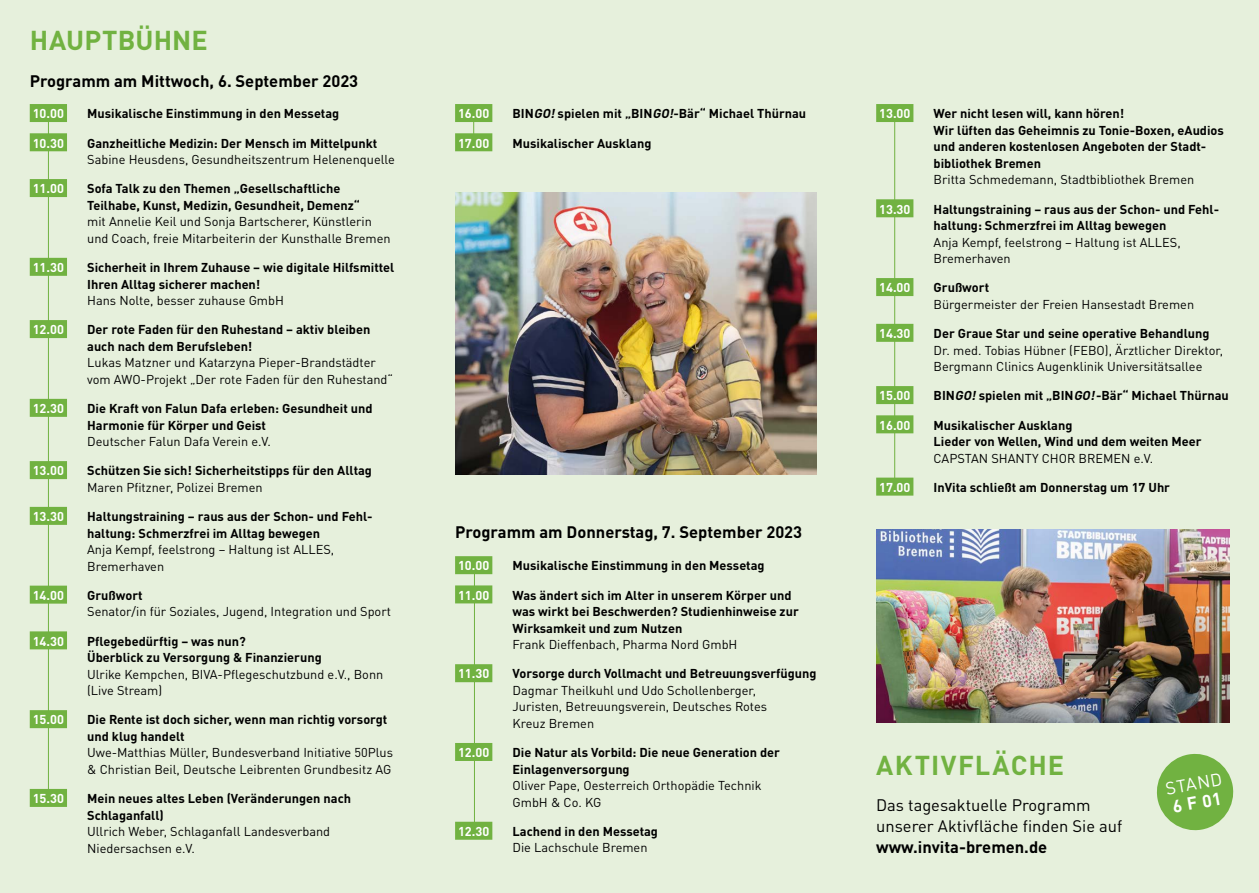
<style>
.page{position:relative;width:1259px;height:893px;background:#e6f0dc}
.page>*{position:absolute;margin:0;border:0;box-sizing:border-box;transform-origin:0 0}
.t1{font:700 27px "DINOT";letter-spacing:.03em;color:#71b241}
.t2{font:700 27px "DINOT";letter-spacing:.005em;color:#71b241}
.t3{font:17.55px "DINOT";color:#fff}
.t4{font:700 17.55px "DINOT";color:#fff}
.t5{font:700 16.5px "DINOT";color:#000}
.t6{font:16.5px/21px "DINOT";color:#000}
.t7{font:700 12.75px/16.5px "DINOT";color:#000}
.t8{font:12.75px/16.5px "DINOT";color:#000}
.t9{font:700 12.75px "DINOT";color:#fff}
.s1{font-style:italic}
</style>
<div class="page">
<img style="left:455px;top:192px;width:361px;height:282px">
<img style="left:876px;top:529px;width:353px;height:194px">
<hr style="left:48px;top:115px;width:1px;height:682px;background:#71b241">
<hr style="left:474px;top:567px;width:1px;height:258px;background:#71b241">
<hr style="left:894px;top:113px;width:1px;height:380px;background:#71b241">
<div style="left:455px;top:104px;width:37px;height:18px;background:#71b241"></div>
<div style="left:455px;top:133px;width:37px;height:18px;background:#71b241"></div>
<div style="left:455px;top:556px;width:37px;height:18px;background:#71b241"></div>
<div style="left:455px;top:585px;width:37px;height:18px;background:#71b241"></div>
<div style="left:455px;top:664px;width:37px;height:18px;background:#71b241"></div>
<div style="left:455px;top:743px;width:37px;height:18px;background:#71b241"></div>
<div style="left:455px;top:822px;width:37px;height:18px;background:#71b241"></div>
<svg style="left:1156px;top:753px;width:78px;height:78px"></svg>
<div style="left:30px;top:104px;width:37px;height:18px;background:#71b241"></div>
<div style="left:30px;top:133px;width:37px;height:18px;background:#71b241"></div>
<div style="left:30px;top:179px;width:37px;height:18px;background:#71b241"></div>
<div style="left:30px;top:258px;width:37px;height:18px;background:#71b241"></div>
<div style="left:30px;top:320px;width:37px;height:18px;background:#71b241"></div>
<div style="left:30px;top:399px;width:37px;height:18px;background:#71b241"></div>
<div style="left:30px;top:461px;width:37px;height:18px;background:#71b241"></div>
<div style="left:30px;top:507px;width:37px;height:18px;background:#71b241"></div>
<div style="left:30px;top:586px;width:37px;height:18px;background:#71b241"></div>
<div style="left:30px;top:631px;width:37px;height:18px;background:#71b241"></div>
<div style="left:30px;top:710px;width:37px;height:18px;background:#71b241"></div>
<div style="left:30px;top:789px;width:37px;height:18px;background:#71b241"></div>
<div style="left:876px;top:104px;width:37px;height:18px;background:#71b241"></div>
<div style="left:876px;top:199px;width:37px;height:18px;background:#71b241"></div>
<div style="left:876px;top:278px;width:37px;height:18px;background:#71b241"></div>
<div style="left:876px;top:324px;width:37px;height:18px;background:#71b241"></div>
<div style="left:876px;top:386px;width:37px;height:18px;background:#71b241"></div>
<div style="left:876px;top:415px;width:37px;height:18px;background:#71b241"></div>
<div style="left:876px;top:478px;width:37px;height:18px;background:#71b241"></div>
<h1 class="t2" style="left:30px;top:23px;width:179px">HAUPTBÜHNE</h1>
<p class="t5" style="left:30px;top:70px;width:330px">Programm am Mittwoch, 6. September 2023</p>
<p class="t9" style="left:33px;top:105px;width:33px">10.00</p>
<p class="t7" style="left:87px;top:105px;width:254px">Musikalische Einstimmung in den Messetag</p>
<p class="t9" style="left:33px;top:135px;width:33px">10.30</p>
<p class="t7" style="left:87px;top:134px;width:292px">Ganzheitliche Medizin: Der Mensch im Mittelpunkt</p>
<p class="t8" style="left:87px;top:151px;width:309px">Sabine Heusdens, Gesundheitszentrum Helenenquelle</p>
<p class="t9" style="left:33px;top:180px;width:33px">11.00</p>
<p class="t7" style="left:87px;top:180px;width:274px">Sofa Talk zu den Themen „Gesellschaftliche<br>Teilhabe, Kunst, Medizin, Gesundheit, Demenz“</p>
<p class="t8" style="left:87px;top:213px;width:305px">mit Annelie Keil und Sonja Bartscherer, Künstlerin und Coach, freie Mitarbeiterin der Kunsthalle Bremen</p>
<p class="t9" style="left:33px;top:259px;width:33px">11.30</p>
<p class="t7" style="left:87px;top:259px;width:309px">Sicherheit in Ihrem Zuhause – wie digitale Hilfsmittel<br>Ihren Alltag sicherer machen!</p>
<p class="t8" style="left:87px;top:292px;width:198px">Hans Nolte, besser zuhause GmbH</p>
<p class="t9" style="left:33px;top:321px;width:33px">12.00</p>
<p class="t7" style="left:87px;top:321px;width:285px">Der rote Faden für den Ruhestand – aktiv bleiben auch nach dem Berufsleben!</p>
<p class="t8" style="left:87px;top:354px;width:307px">Lukas Matzner und Katarzyna Pieper-Brandstädter vom AWO-Projekt „Der rote Faden für den Ruhestand“</p>
<p class="t9" style="left:33px;top:400px;width:33px">12.30</p>
<p class="t7" style="left:87px;top:400px;width:287px">Die Kraft von Falun Dafa erleben: Gesundheit und<br>Harmonie für Körper und Geist</p>
<p class="t8" style="left:87px;top:433px;width:185px">Deutscher Falun Dafa Verein e.V.</p>
<p class="t9" style="left:33px;top:462px;width:33px">13.00</p>
<p class="t7" style="left:87px;top:462px;width:286px">Schützen Sie sich! Sicherheitstipps für den Alltag</p>
<p class="t8" style="left:87px;top:479px;width:177px">Maren Pfitzner, Polizei Bremen</p>
<p class="t9" style="left:33px;top:508px;width:33px">13.30</p>
<p class="t7" style="left:87px;top:508px;width:285px">Haltungstraining – raus aus der Schon- und Fehl&shy;haltung: Schmerzfrei im Alltag bewegen</p>
<p class="t8" style="left:87px;top:541px;width:249px">Anja Kempf, feelstrong – Haltung ist ALLES,<br>Bremerhaven</p>
<p class="t9" style="left:33px;top:587px;width:33px">14.00</p>
<p class="t7" style="left:87px;top:587px;width:57px">Grußwort</p>
<p class="t8" style="left:87px;top:603px;width:305px">Senator/in für Soziales, Jugend, Integration und Sport</p>
<p class="t9" style="left:33px;top:633px;width:33px">14.30</p>
<p class="t7" style="left:87px;top:632px;width:236px">Pflegebedürftig – was nun?<br>Überblick zu Versorgung &amp; Finanzierung</p>
<p class="t8" style="left:87px;top:666px;width:298px">Ulrike Kempchen, BIVA-Pflegeschutzbund e.V., Bonn (Live Stream)</p>
<p class="t9" style="left:33px;top:711px;width:33px">15.00</p>
<p class="t7" style="left:87px;top:711px;width:301px">Die Rente ist doch sicher, wenn man richtig vorsorgt und klug handelt</p>
<p class="t8" style="left:87px;top:744px;width:307px">Uwe-Matthias Müller, Bundesverband Initiative 50Plus &amp; Christian Beil, Deutsche Leibrenten Grundbesitz AG</p>
<p class="t9" style="left:33px;top:790px;width:33px">15.30</p>
<p class="t7" style="left:87px;top:790px;width:265px">Mein neues altes Leben (Veränderungen nach<br>Schlaganfall)</p>
<p class="t8" style="left:87px;top:823px;width:245px">Ullrich Weber, Schlaganfall Landesverband<br>Niedersachsen e.V.</p>
<p class="t9" style="left:458px;top:105px;width:33px">16.00</p>
<p class="t7" style="left:512px;top:105px;width:295px">BIN<span class="s1">GO!</span>spielen mit „BIN<span class="s1">GO!</span>-Bär“ Michael Thürnau</p>
<p class="t9" style="left:458px;top:135px;width:33px">17.00</p>
<p class="t7" style="left:512px;top:134px;width:140px">Musikalischer Ausklang</p>
<p class="t5" style="left:455px;top:521px;width:349px">Programm am Donnerstag, 7. September 2023</p>
<p class="t9" style="left:458px;top:557px;width:33px">10.00</p>
<p class="t7" style="left:512px;top:557px;width:254px">Musikalische Einstimmung in den Messetag</p>
<p class="t9" style="left:458px;top:587px;width:33px">11.00</p>
<p class="t7" style="left:512px;top:586px;width:288px">Was ändert sich im Alter in unserem Körper und was wirkt bei Beschwerden? Studienhinweise zur<br>Wirksamkeit und zum Nutzen</p>
<p class="t8" style="left:512px;top:636px;width:226px">Frank Dieffenbach, Pharma Nord GmbH</p>
<p class="t9" style="left:458px;top:665px;width:33px">11.30</p>
<p class="t7" style="left:512px;top:665px;width:306px">Vorsorge durch Vollmacht und Betreuungsverfügung</p>
<p class="t8" style="left:512px;top:682px;width:256px">Dagmar Theilkuhl und Udo Schollenberger,<br>Juristen, Betreuungsverein, Deutsches Rotes<br>Kreuz Bremen</p>
<p class="t9" style="left:458px;top:744px;width:33px">12.00</p>
<p class="t7" style="left:512px;top:744px;width:269px">Die Natur als Vorbild: Die neue Generation der<br>Einlagenversorgung</p>
<p class="t8" style="left:512px;top:777px;width:250px">Oliver Pape, Oesterreich Orthopädie Technik<br>GmbH &amp; Co. KG</p>
<p class="t9" style="left:458px;top:823px;width:33px">12.30</p>
<p class="t7" style="left:512px;top:823px;width:147px">Lachend in den Messetag</p>
<p class="t8" style="left:512px;top:839px;width:136px">Die Lachschule Bremen</p>
<p class="t9" style="left:879px;top:105px;width:33px">13.00</p>
<p class="t7" style="left:933px;top:105px;width:292px">Wer nicht lesen will, kann hören!<br>Wir lüften das Geheimnis zu Tonie-Boxen, eAudios und anderen kostenlosen Angeboten der Stadt&shy;bibliothek Bremen</p>
<p class="t8" style="left:933px;top:171px;width:262px">Britta Schmedemann, Stadtbibliothek Bremen</p>
<p class="t9" style="left:879px;top:201px;width:33px">13.30</p>
<p class="t7" style="left:933px;top:200px;width:285px">Haltungstraining – raus aus der Schon- und Fehl&shy;haltung: Schmerzfrei im Alltag bewegen</p>
<p class="t8" style="left:933px;top:233px;width:249px">Anja Kempf, feelstrong – Haltung ist ALLES,<br>Bremerhaven</p>
<p class="t9" style="left:879px;top:279px;width:33px">14.00</p>
<p class="t7" style="left:933px;top:279px;width:57px">Grußwort</p>
<p class="t8" style="left:933px;top:296px;width:262px">Bürgermeister der Freien Hansestadt Bremen</p>
<p class="t9" style="left:879px;top:325px;width:33px">14.30</p>
<p class="t7" style="left:933px;top:325px;width:277px">Der Graue Star und seine operative Behandlung</p>
<p class="t8" style="left:933px;top:341px;width:291px">Dr. med. Tobias Hübner (FEBO), Ärztlicher Direktor,<br>Bergmann Clinics Augenklinik Universitätsallee</p>
<p class="t9" style="left:879px;top:387px;width:33px">15.00</p>
<p class="t7" style="left:933px;top:387px;width:297px">BIN<span class="s1">GO!</span>spielen mit „BIN<span class="s1">GO!</span>-Bär“ Michael Thürnau</p>
<p class="t9" style="left:879px;top:417px;width:33px">16.00</p>
<p class="t7" style="left:933px;top:416px;width:269px">Musikalischer Ausklang<br>Lieder von Wellen, Wind und dem weiten Meer</p>
<p class="t8" style="left:933px;top:449px;width:221px">CAPSTAN SHANTY CHOR BREMEN e.V.</p>
<p class="t9" style="left:879px;top:479px;width:33px">17.00</p>
<p class="t7" style="left:933px;top:479px;width:238px">InVita schließt am Donnerstag um 17 Uhr</p>
<h1 class="t1" style="left:876px;top:748px;width:189px">AKTIVFLÄCHE</h1>
<p class="t6" style="left:876px;top:794px;width:248px">Das tagesaktuelle Programm unserer Aktivfläche finden Sie auf</p>
<p class="t5" style="left:876px;top:836px;width:173px">www.invita-bremen.de</p>
<h2 class="t3" style="left:1163px;top:778px;width:58px;rotate:-10deg">STAND</h2>
<h2 class="t4" style="left:1170px;top:795px;width:51px;rotate:-10deg">6 F 01</h2>
</div>
